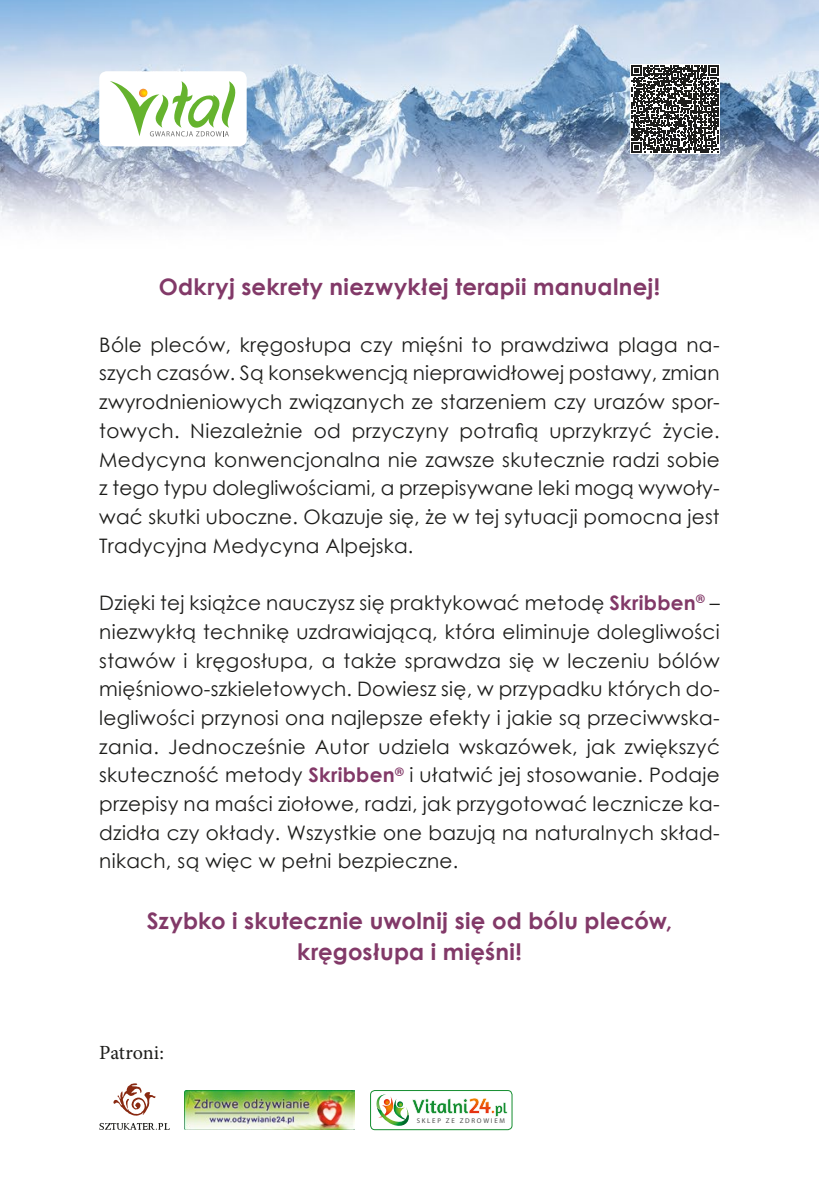
<style>
.page{position:relative;width:819px;height:1191px;background:#fff}
.page>*{position:absolute;margin:0;border:0;box-sizing:border-box;transform-origin:0 0}
.t1{font:700 22.75px/31.5px "Century Gothic";letter-spacing:.01em;color:#823968;text-align:center}
.t2{font:20.12px "Minion Pro";letter-spacing:-.01em;color:#1d1d1b}
.t3{font:19.95px/28.7px "Century Gothic";letter-spacing:.01em;color:#1d1d1b;text-align:justify}
.t4{font:6.83px "Myriad Pro";letter-spacing:.25em;color:#4a4a49}
.s1{font-weight:700;color:#823968}
</style>
<div class="page">
<img style="left:0;top:0;width:819px;height:1131px">
<div style="left:99px;top:71px;width:148px;height:75px;background:#fff;border-radius:7px"></div>
<svg style="left:630px;top:64px;width:89px;height:90px"></svg>
<svg style="left:631px;top:66px;width:87px;height:87px"></svg>
<svg style="left:110px;top:81px;width:126px;height:55px"></svg>
<img style="left:184px;top:1090px;width:170px;height:40px">
<div style="left:370px;top:1090px;width:142px;height:40px;border:1px solid #158e30;border-radius:4px"></div>
<svg style="left:373px;top:1092px;width:137px;height:36px"></svg>
<svg style="left:113px;top:1083px;width:42px;height:32px"></svg>
<svg style="left:99px;top:1122px;width:71px;height:8px"></svg>
<p class="t1" style="left:159px;top:270px;width:503px">Odkryj sekrety niezwykłej terapii manualnej!</p>
<p class="t3" style="left:99px;top:330px;width:622px">Bóle pleców, kręgosłupa czy mięśni to prawdziwa plaga na&shy;szych czasów. Są konsekwencją nieprawidłowej postawy, zmian zwyrodnieniowych związanych ze starzeniem czy urazów spor&shy;towych. Niezależnie od przyczyny potrafią uprzykrzyć życie.<br>Medycyna konwencjonalna nie zawsze skutecznie radzi sobie z tego typu dolegliwościami, a przepisywane leki mogą wywoły&shy;wać skutki uboczne. Okazuje się, że w tej sytuacji pomocna jest Tradycyjna Medycyna Alpejska.</p>
<p class="t3" style="left:99px;top:588px;width:622px">Dzięki tej książce nauczysz się praktykować metodę <span class="s1">Skribben</span><sup>®</sup> – niezwykłą technikę uzdrawiającą, która eliminuje dolegliwości stawów i kręgosłupa, a także sprawdza się w leczeniu bólów mięśniowo-szkieletowych. Dowiesz się, w przypadku których do&shy;legliwości przynosi ona najlepsze efekty i jakie są przeciwwska&shy;zania. Jednocześnie Autor udziela wskazówek, jak zwiększyć skuteczność metody <span class="s1">Skribben</span><sup>®</sup> i ułatwić jej stosowanie. Podaje przepisy na maści ziołowe, radzi, jak przygotować lecznicze ka&shy;dzidła czy okłady. Wszystkie one bazują na naturalnych skład&shy;nikach, są więc w pełni bezpieczne.</p>
<p class="t1" style="left:147px;top:903px;width:527px">Szybko i skutecznie uwolnij się od bólu pleców, kręgosłupa i mięśni!</p>
<p class="t2" style="left:99px;top:1039px;width:66px">Patroni:</p>
<p class="t4" style="left:416px;top:1116px;width:90px">SKLEP ZE ZDROWIEM</p>
</div>
